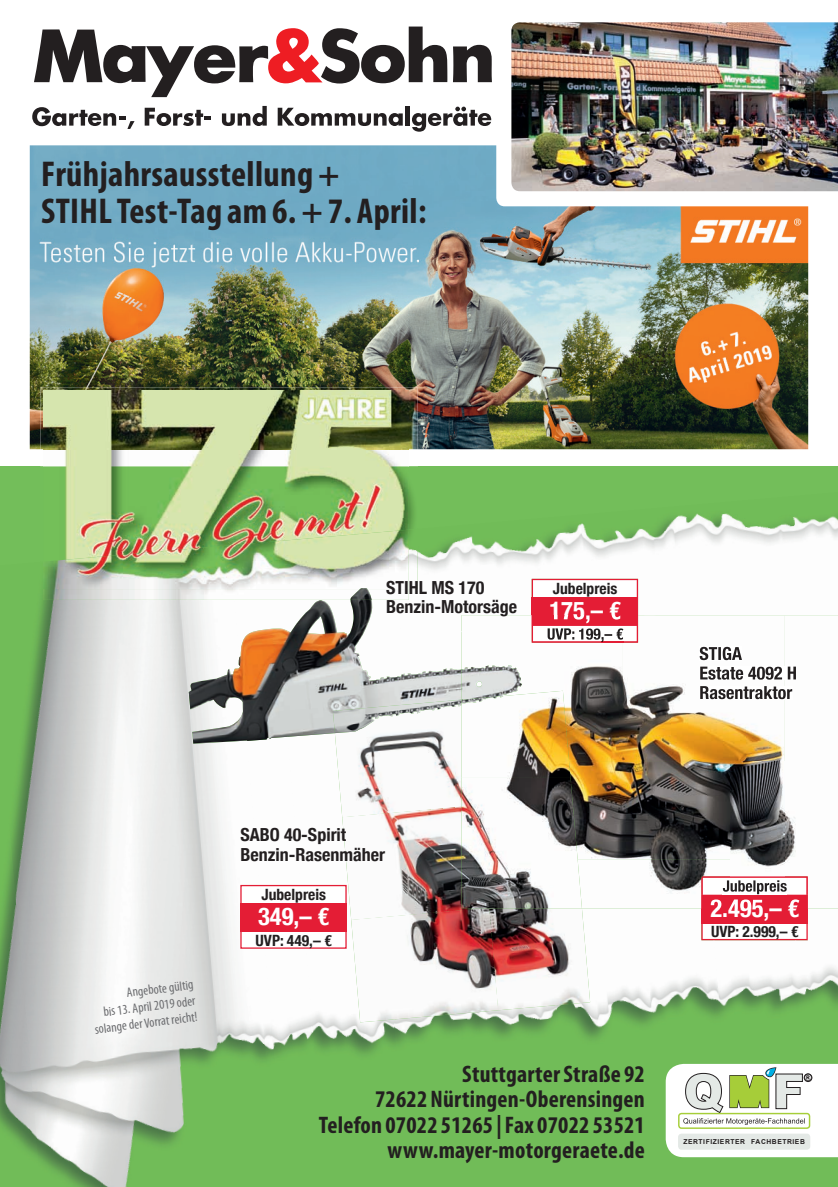
<style>
.page{position:relative;width:838px;height:1187px;background:#fff}
.page>*{position:absolute;margin:0;border:0;box-sizing:border-box;transform-origin:0 0}
.t1{font:700 condensed 36px/37.5px "Myriad Pro";letter-spacing:.01em;color:#231f20}
.t2{font:700 condensed 24.6px "Helvetica Neue";color:#fff}
.t3{font:700 condensed 24px/25.5px "Myriad Pro";letter-spacing:.01em;color:#231f20;text-align:right}
.t4{font:700 condensed 18px/19.5px "Helvetica Neue";color:#231f20}
.t5{font:700 condensed 15.6px "Helvetica Neue";color:#231f20}
.t6{font:condensed 13.5px/16.2px "Myriad Pro";color:#6c6d70;text-align:right}
.t7{font:900 10.05px "Arial";color:#231f20}
.t8{font:700 6.75px "Arial";letter-spacing:.08em;color:#231f20}
</style>
<div class="page">
<img style="left:30px;top:145px;width:778px;height:304px">
<svg style="left:496px;top:145px;width:342px;height:61px"></svg>
<svg style="left:0;top:466px;width:838px;height:237px;background:#83c16f"></svg>
<svg style="left:34px;top:27px;width:413px;height:70px"></svg>
<svg style="left:453px;top:45px;width:39px;height:37px"></svg>
<svg style="left:32px;top:107px;width:102px;height:22px"></svg>
<svg style="left:145px;top:108px;width:66px;height:18px"></svg>
<svg style="left:222px;top:106px;width:45px;height:20px"></svg>
<svg style="left:278px;top:108px;width:125px;height:18px"></svg>
<div style="left:405px;top:106px;width:5px;height:20px;background:#231f20"></div>
<svg style="left:412px;top:107px;width:79px;height:25px"></svg>
<img style="left:511px;top:22px;width:327px;height:169px">
<img style="left:0;top:562px;width:238px;height:624px">
<img style="left:402px;top:492px;width:436px;height:145px">
<img style="left:353px;top:600px;width:49px;height:51px">
<img style="left:0;top:720px;width:41px;height:466px">
<img style="left:238px;top:948px;width:49px;height:238px">
<img style="left:354px;top:638px;width:89px;height:42px">
<img style="left:644px;top:598px;width:194px;height:17px">
<img style="left:287px;top:948px;width:106px;height:238px">
<img style="left:572px;top:908px;width:141px;height:278px">
<img style="left:807px;top:908px;width:31px;height:64px">
<img style="left:713px;top:940px;width:104px;height:246px">
<img style="left:393px;top:1010px;width:179px;height:176px">
<img style="left:798px;top:972px;width:40px;height:214px">
<img style="left:222px;top:1181px;width:64px;height:5px">
<img style="left:189px;top:600px;width:164px;height:143px">
<img style="left:335px;top:703px;width:126px;height:111px">
<img style="left:342px;top:806px;width:119px;height:111px">
<img style="left:351px;top:908px;width:147px;height:114px">
<img style="left:489px;top:908px;width:101px;height:102px">
<img style="left:333px;top:704px;width:126px;height:29px">
<img style="left:41px;top:387px;width:376px;height:142px">
<img style="left:41px;top:529px;width:376px;height:60px">
<img style="left:43px;top:561px;width:366px;height:39px">
<img style="left:350px;top:589px;width:21px;height:11px">
<img style="left:43px;top:390px;width:366px;height:171px">
<div style="left:241px;top:885px;width:105px;height:63px;background:#fff"></div>
<div style="left:240px;top:884px;width:107px;height:64px;border:1px solid #e41d35"></div>
<div style="left:240px;top:903px;width:107px;height:28px;background:#e41d35"></div>
<svg style="left:701px;top:923px;width:106px;height:17px"></svg>
<div style="left:701px;top:894px;width:106px;height:29px;background:#e41d35"></div>
<img style="left:461px;top:615px;width:323px;height:97px">
<img style="left:784px;top:615px;width:54px;height:293px">
<img style="left:570px;top:712px;width:214px;height:49px">
<img style="left:570px;top:761px;width:160px;height:98px">
<img style="left:730px;top:761px;width:54px;height:106px">
<img style="left:582px;top:859px;width:148px;height:34px">
<svg style="left:531px;top:579px;width:107px;height:63px"></svg>
<img style="left:461px;top:665px;width:61px;height:25px">
<img style="left:461px;top:777px;width:121px;height:131px">
<img style="left:461px;top:690px;width:109px;height:87px">
<img style="left:461px;top:696px;width:42px;height:9px">
<img style="left:701px;top:876px;width:106px;height:32px">
<img style="left:723px;top:880px;width:63px;height:14px">
<img style="left:710px;top:899px;width:59px;height:9px">
<img style="left:769px;top:899px;width:30px;height:9px">
<img style="left:699px;top:646px;width:43px;height:14px">
<img style="left:700px;top:666px;width:96px;height:13px">
<img style="left:700px;top:686px;width:92px;height:13px">
<svg style="left:665px;top:1063px;width:173px;height:94px"></svg>
<div style="left:804px;top:1073px;width:8px;height:8px;border:1px solid #231f20;border-radius:50%"></div>
<div style="left:679px;top:1134px;width:130px;height:14px;background:#e4e9e6;border-radius:3px"></div>
<div style="left:678px;top:1133px;width:132px;height:16px;border:1px solid #e4e9e6;border-radius:3px"></div>
<h1 class="t1" style="left:41px;top:154px;width:387px">Frühjahrsausstellung +<br>STIHL Test-Tag am 6. + 7. April:</h1>
<p class="t4" style="left:386px;top:576px;width:132px">STIHL MS 170<br>Benzin-Motorsäge</p>
<p class="t5" style="left:553px;top:575px;width:66px">Jubelpreis</p>
<p class="t2" style="left:549px;top:590px;width:73px">175,– €</p>
<p class="t6" style="left:90px;top:988px;width:105px;rotate:-7deg">Angebote gültig<br>bis 13. April 2019 oder solange der Vorrat reicht!</p>
<p class="t4" style="left:240px;top:823px;width:146px">SABO 40-Spirit<br>Benzin-Rasenmäher</p>
<p class="t5" style="left:261px;top:881px;width:66px">Jubelpreis</p>
<p class="t2" style="left:258px;top:896px;width:73px">349,– €</p>
<p class="t5" style="left:255px;top:927px;width:78px">UVP: 449,– €</p>
<p class="t2" style="left:710px;top:887px;width:91px">2.495,– €</p>
<p class="t5" style="left:711px;top:918px;width:89px">UVP: 2.999,– €</p>
<p class="t3" style="left:319px;top:1060px;width:327px">Stuttgarter Straße 92<br>72622 Nürtingen-Oberensingen<br>Telefon 07022 51265 | Fax 07022 53521 www.mayer-motorgeraete.de</p>
<p class="t7" style="left:804px;top:1070px;width:10px">®</p>
<p class="t8" style="left:683px;top:1137px;width:123px">ZERTIFIZIERTER FACHBETRIEB</p>
</div>
